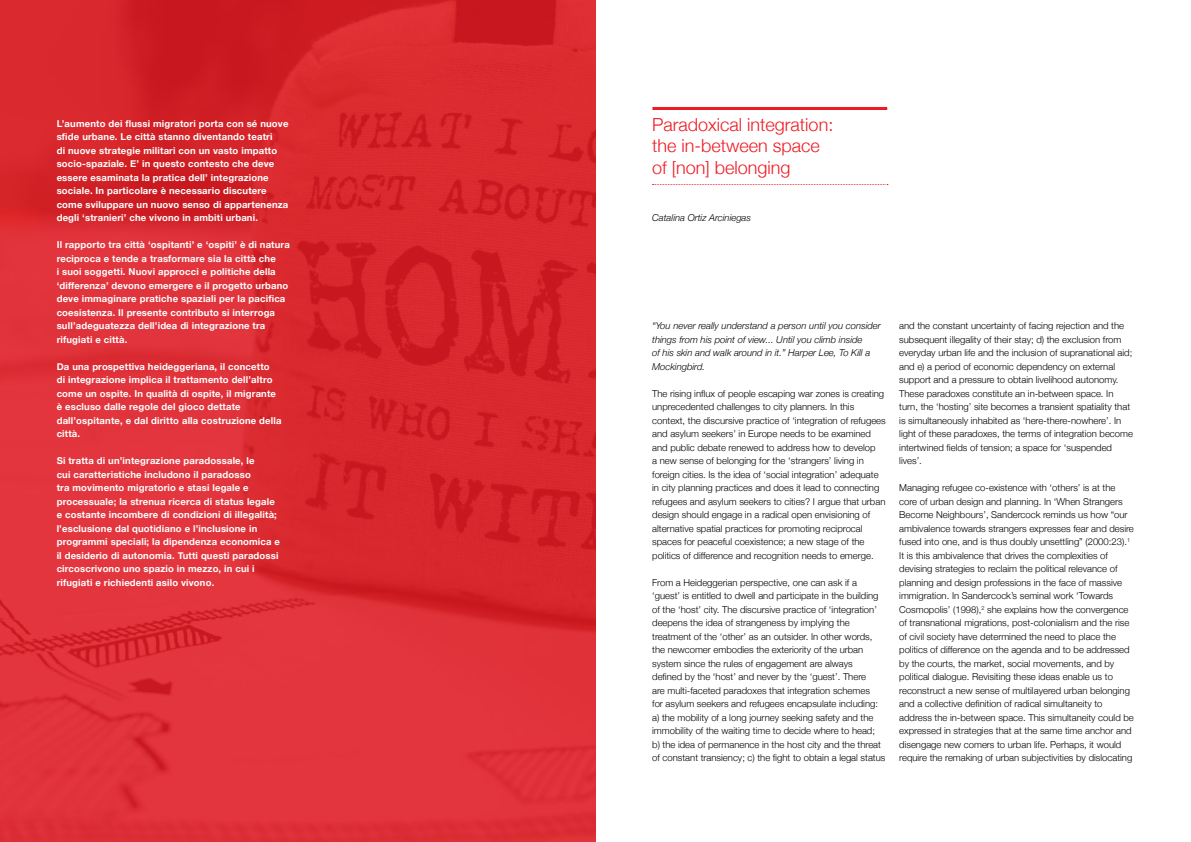
<style>
.page{position:relative;width:1191px;height:842px;background:#fff}
.page>*{position:absolute;margin:0;border:0;box-sizing:border-box;transform-origin:0 0}
.t1{font:300 18px/21.6px "Helvetica Neue";color:#ed1b24}
.t2{font:300 9.5px/13.5px "Helvetica Neue";color:#000}
.t3{font:700 9.5px/13.5px "Helvetica Neue";letter-spacing:.015em;color:#fff}
.t4{font:italic 300 9.5px/13.5px "Helvetica Neue";color:#000}
</style>
<div class="page">
<img style="left:0;top:0;width:595px;height:842px">
<hr style="left:652px;top:107px;width:235px;height:3px;background:#ed1b24">
<svg style="left:652px;top:184px;width:236px;height:1px"></svg>
<p class="t3" style="left:57px;top:117px;width:233px">L’aumento dei flussi migratori porta con sé nuove sfide urbane. Le città stanno diventando teatri<br>di nuove strategie militari con un vasto impatto socio-spaziale. E’ in questo contesto che deve essere esaminata la pratica dell’ integrazione sociale. In particolare è necessario discutere come sviluppare un nuovo senso di appartenenza degli ‘stranieri’ che vivono in ambiti urbani.</p>
<p class="t3" style="left:57px;top:238px;width:235px">Il rapporto tra città ‘ospitanti’ e ‘ospiti’ è di natura reciproca e tende a trasformare sia la città che<br>i suoi soggetti. Nuovi approcci e politiche della ‘differenza’ devono emergere e il progetto urbano deve immaginare pratiche spaziali per la pacifica coesistenza. Il presente contributo si interroga sull’adeguatezza dell’idea di integrazione tra rifugiati e città.</p>
<p class="t3" style="left:57px;top:360px;width:226px">Da una prospettiva heideggeriana, il concetto<br>di integrazione implica il trattamento dell’altro come un ospite. In qualità di ospite, il migrante è escluso dalle regole del gioco dettate dall’ospitante, e dal diritto alla costruzione della città.</p>
<p class="t3" style="left:57px;top:454px;width:225px">Si tratta di un’integrazione paradossale, le<br>cui caratteristiche includono il paradosso<br>tra movimento migratorio e stasi legale e processuale; la strenua ricerca di status legale e costante incombere di condizioni di illegalità; l’esclusione dal quotidiano e l’inclusione in programmi speciali; la dipendenza economica e il desiderio di autonomia. Tutti questi paradossi circoscrivono uno spazio in mezzo, in cui i rifugiati e richiedenti asilo vivono.</p>
<h1 class="t1" style="left:652px;top:113px;width:183px">Paradoxical integration: the in-between space of [non] belonging</h1>
<p class="t4" style="left:652px;top:211px;width:100px">Catalina Ortiz Arciniegas</p>
<p class="t4" style="left:652px;top:319px;width:230px">“You never really understand a person until you consider things from his point of view... Until you climb inside<br>of his skin and walk around in it.” Harper Lee, To Kill a Mockingbird.</p>
<p class="t2" style="left:652px;top:387px;width:235px">The rising influx of people escaping war zones is creating unprecedented challenges to city planners. In this context, the discursive practice of ‘integration of refugees and asylum seekers’ in Europe needs to be examined and public debate renewed to address how to develop<br>a new sense of belonging for the ‘strangers’ living in foreign cities. Is the idea of ‘social integration’ adequate in city planning practices and does it lead to connecting refugees and asylum seekers to cities? I argue that urban design should engage in a radical open envisioning of alternative spatial practices for promoting reciprocal spaces for peaceful coexistence; a new stage of the politics of difference and recognition needs to emerge.</p>
<p class="t2" style="left:652px;top:576px;width:235px">From a Heideggerian perspective, one can ask if a ‘guest’ is entitled to dwell and participate in the building of the ‘host’ city. The discursive practice of ‘integration’ deepens the idea of strangeness by implying the treatment of the ‘other’ as an outsider. In other words, the newcomer embodies the exteriority of the urban system since the rules of engagement are always<br>defined by the ‘host’ and never by the ‘guest’. There<br>are multi-faceted paradoxes that integration schemes<br>for asylum seekers and refugees encapsulate including: a) the mobility of a long journey seeking safety and the immobility of the waiting time to decide where to head;<br>b) the idea of permanence in the host city and the threat of constant transiency; c) the fight to obtain a legal status</p>
<p class="t2" style="left:899px;top:319px;width:235px">and the constant uncertainty of facing rejection and the subsequent illegality of their stay; d) the exclusion from everyday urban life and the inclusion of supranational aid; and e) a period of economic dependency on external support and a pressure to obtain livelihood autonomy.<br>These paradoxes constitute an in-between space. In turn, the ‘hosting’ site becomes a transient spatiality that is simultaneously inhabited as ‘here-there-nowhere’. In light of these paradoxes, the terms of integration become intertwined fields of tension; a space for ‘suspended lives’.</p>
<p class="t2" style="left:899px;top:481px;width:236px">Managing refugee co-existence with ‘others’ is at the core of urban design and planning. In ‘When Strangers Become Neighbours’, Sandercock reminds us how “our ambivalence towards strangers expresses fear and desire fused into one, and is thus doubly unsettling” (2000:23).<sup>1<br></sup>It is this ambivalence that drives the complexities of devising strategies to reclaim the political relevance of planning and design professions in the face of massive immigration. In Sandercock’s seminal work ‘Towards Cosmopolis’ (1998),<sup>2</sup> she explains how the convergence of transnational migrations, post-colonialism and the rise of civil society have determined the need to place the politics of difference on the agenda and to be addressed by the courts, the market, social movements, and by political dialogue. Revisiting these ideas enable us to reconstruct a new sense of multilayered urban belonging and a collective definition of radical simultaneity to address the in-between space. This simultaneity could be expressed in strategies that at the same time anchor and disengage new comers to urban life. Perhaps, it would require the remaking of urban subjectivities by dislocating</p>
</div>
